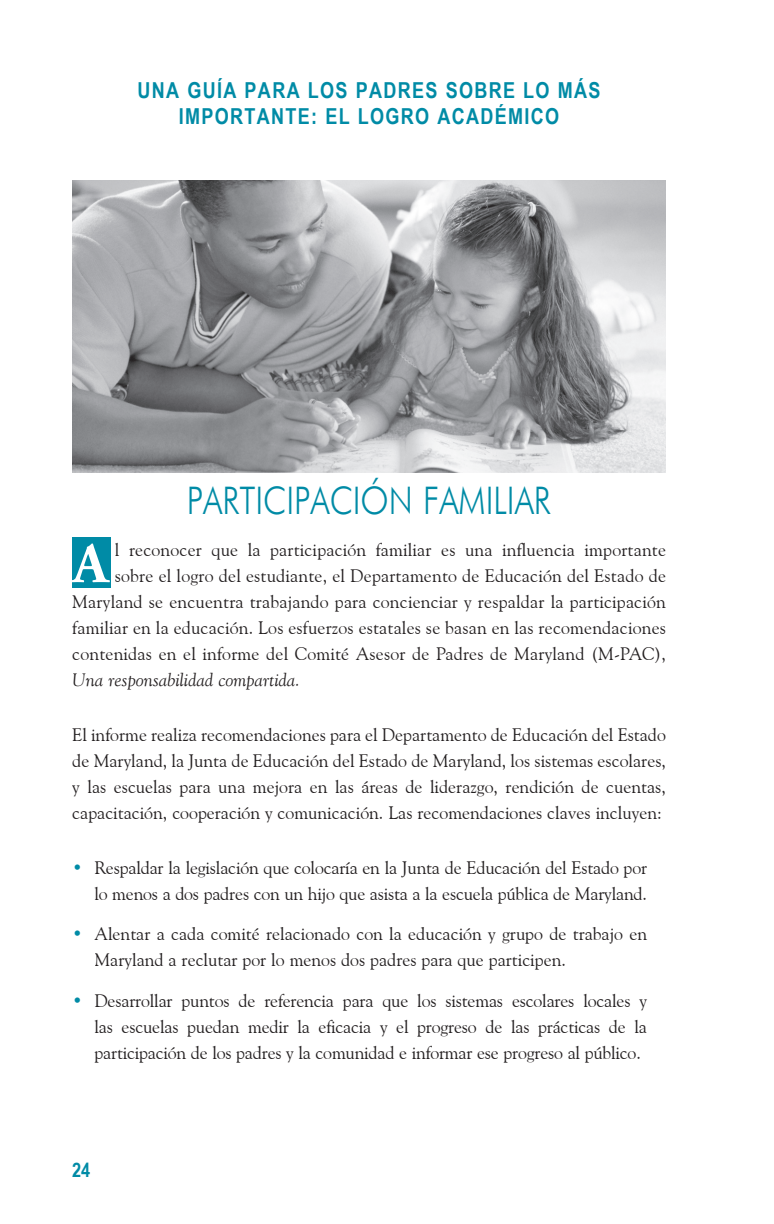
<style>
.page{position:relative;width:774px;height:1224px;background:#fff}
.page>*{position:absolute;margin:0;border:0;box-sizing:border-box;transform-origin:0 0}
.t1{font:700 57.2px "Adobe Garamond Pro";color:#fff}
.t2{font:300 38px "Futura BT";color:#008ba6;scale:.85 1}
.t3{font:700 22px/26.4px "Arial Narrow";letter-spacing:.06em;color:#008ba6;text-align:center}
.t4{font:700 20px "Arial Narrow";color:#008ba6}
.t5{font:18px/26px "Goudy Old Style BT";color:#231f20;text-align:right}
.t6{font:18px "Goudy Old Style Italic BT";letter-spacing:.01em;color:#231f20}
.s1{color:#008ba6}
</style>
<div class="page">
<div style="left:72px;top:537px;width:39px;height:50px;background:#008ba6"></div>
<img style="left:72px;top:180px;width:594px;height:292px">
<p class="t3" style="left:138px;top:76px;width:465px">UNA GUÍA PARA LOS PADRES SOBRE LO MÁS<br>IMPORTANTE: EL LOGRO ACADÉMICO</p>
<h2 class="t2" style="left:187px;top:478px;width:430px">PARTICIPACIÓN FAMILIAR</h2>
<p class="t5" style="left:72px;top:537px;width:595px">l reconocer que la participación familiar es una influencia importante sobre el logro del estudiante, el Departamento de Educación del Estado de Maryland se encuentra trabajando para concienciar y respaldar la participación familiar en la educación. Los esfuerzos estatales se basan en las recomendaciones contenidas en el informe del Comité Asesor de Padres de Maryland (M-PAC),</p>
<p class="t6" style="left:72px;top:669px;width:229px">Una responsabilidad compartida.</p>
<p class="t5" style="left:72px;top:721px;width:595px;text-align:justify">El informe realiza recomendaciones para el Departamento de Educación del Estado de Maryland, la Junta de Educación del Estado de Maryland, los sistemas escolares, y las escuelas para una mejora en las áreas de liderazgo, rendición de cuentas, capacitación, cooperación y comunicación. Las recomendaciones claves incluyen:</p>
<p class="t5" style="left:72px;top:854px;width:576px"><span class="s1">•</span> Respaldar la legislación que colocaría en la Junta de Educación del Estado por lo menos a dos padres con un hijo que asista a la escuela pública de Maryland.</p>
<p class="t5" style="left:95px;top:921px;width:554px;text-align:left;text-indent:-22px"><span class="s1">•</span> Alentar a cada comité relacionado con la educación y grupo de trabajo en<br>Maryland a reclutar por lo menos dos padres para que participen.</p>
<p class="t5" style="left:95px;top:988px;width:554px;text-align:justify;text-indent:-22px"><span class="s1">•</span> Desarrollar puntos de referencia para que los sistemas escolares locales y las escuelas puedan medir la eficacia y el progreso de las prácticas de la participación de los padres y la comunidad e informar ese progreso al público.</p>
<h1 class="t1" style="left:72px;top:531px;width:37px">A</h1>
<p class="t4" style="left:72px;top:1155px;width:20px">24</p>
</div>
